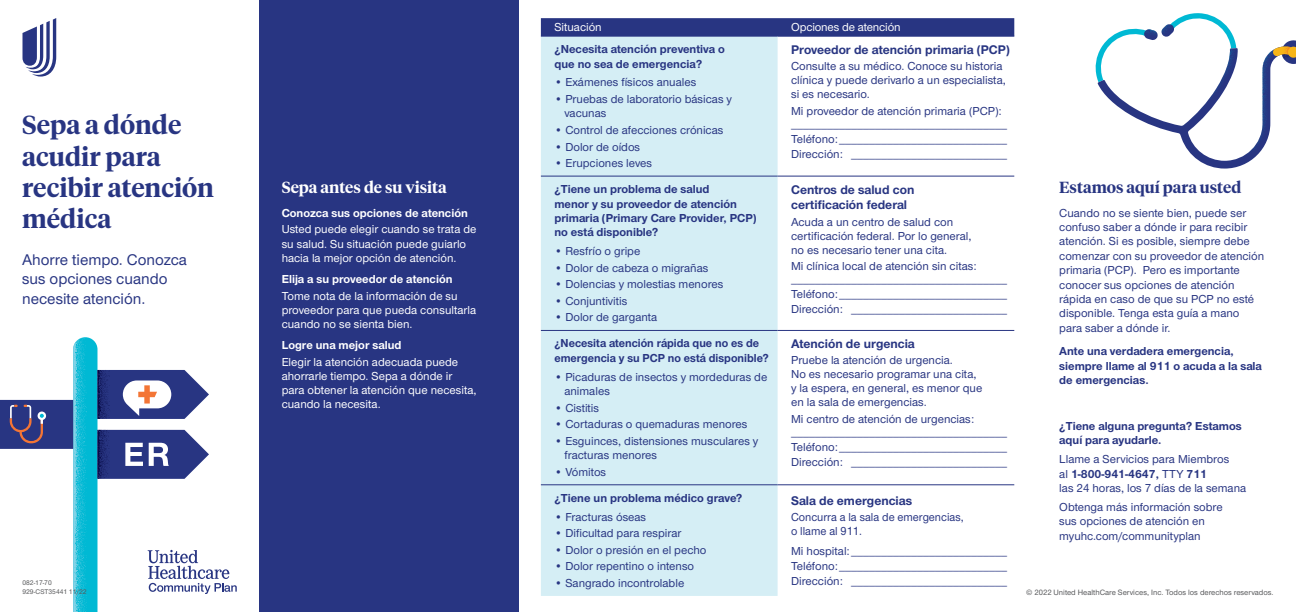
<style>
.page{position:relative;width:1296px;height:612px;background:#fff}
.page>*{position:absolute;margin:0;border:0;box-sizing:border-box;transform-origin:0 0}
.t1{font:600 26px/31.2px "UHC Serif Headline";color:#283582}
.t2{font:500 16px/19.2px "UHC Sans";color:#283582}
.t3{font:600 16px "UHC Serif Headline";color:#283582}
.t4{font:600 16px "UHC Serif Headline";color:#fff}
.t5{font:700 13px/15.6px "UHC Sans";color:#283582}
.t6{font:500 12px/14.4px "UHC Sans";color:#283582}
.t7{font:700 12px/14.4px "UHC Sans";color:#283582}
.t8{font:500 12px/14.4px "UHC Sans";color:#fff}
.t9{font:700 12px "UHC Sans";color:#fff}
.t10{font:500 12px/14px "UHC Sans";color:#283582;scale:.96 1}
.t11{font:500 8px "UHC Sans";color:#57585a}
.t12{font:500 7px/9px "UHC Sans";color:#57585a}
.s1{font-weight:700}
</style>
<div class="page">
<div style="left:259px;top:0;width:259px;height:612px;background:#283582"></div>
<svg style="left:1095px;top:13px;width:201px;height:156px"></svg>
<div style="left:541px;top:18px;width:473px;height:18px;background:#283582"></div>
<div style="left:541px;top:37px;width:237px;height:559px;background:#d5eef5"></div>
<hr style="left:541px;top:36px;width:237px;height:1px;background:#283582">
<hr style="left:778px;top:36px;width:236px;height:1px;background:#283582">
<hr style="left:541px;top:176px;width:237px;height:1px;background:#283582">
<hr style="left:778px;top:176px;width:236px;height:1px;background:#283582">
<hr style="left:541px;top:330px;width:237px;height:1px;background:#283582">
<hr style="left:778px;top:330px;width:236px;height:1px;background:#283582">
<hr style="left:541px;top:485px;width:237px;height:1px;background:#283582">
<hr style="left:778px;top:485px;width:236px;height:1px;background:#283582">
<svg style="left:23px;top:18px;width:33px;height:59px"></svg>
<svg style="left:0;top:337px;width:237px;height:275px"></svg>
<h1 class="t1" style="left:22px;top:108px;width:193px">Sepa a dónde acudir para recibir atención médica</h1>
<h2 class="t2" style="left:22px;top:250px;width:166px">Ahorre tiempo. Conozca sus opciones cuando necesite atención.</h2>
<h2 class="t4" style="left:282px;top:177px;width:167px">Sepa antes de su visita</h2>
<p class="t9" style="left:282px;top:205px;width:188px">Conozca sus opciones de atención</p>
<p class="t8" style="left:282px;top:222px;width:196px">Usted puede elegir cuando se trata de su salud. Su situación puede guiarlo hacia la mejor opción de atención.</p>
<p class="t9" style="left:282px;top:271px;width:172px">Elija a su proveedor de atención</p>
<p class="t8" style="left:282px;top:288px;width:196px">Tome nota de la información de su proveedor para que pueda consultarla cuando no se sienta bien.</p>
<p class="t9" style="left:282px;top:337px;width:121px">Logre una mejor salud</p>
<p class="t8" style="left:282px;top:354px;width:196px;line-height:14px">Elegir la atención adecuada puede ahorrarle tiempo. Sepa a dónde ir para obtener la atención que necesita, cuando la necesita.</p>
<p class="t12" style="left:22px;top:578px;width:66px">082-17-70<br>929-CST35441 11/22</p>
<p class="t8" style="left:554px;top:19px;width:49px">Situación</p>
<p class="t8" style="left:791px;top:19px;width:111px">Opciones de atención</p>
<p class="t7" style="left:554px;top:42px;width:172px">¿Necesita atención preventiva o que no sea de emergencia?</p>
<p class="t6" style="left:554px;top:75px;width:143px">• Exámenes físicos anuales</p>
<p class="t6" style="left:564px;top:91px;width:169px;text-indent:-10px">• Pruebas de laboratorio básicas y vacunas</p>
<p class="t6" style="left:554px;top:122px;width:171px">• Control de afecciones crónicas</p>
<p class="t6" style="left:554px;top:139px;width:87px">• Dolor de oídos</p>
<p class="t6" style="left:554px;top:155px;width:99px">• Erupciones leves</p>
<p class="t5" style="left:791px;top:41px;width:220px">Proveedor de atención primaria (PCP)</p>
<p class="t6" style="left:791px;top:58px;width:216px;line-height:14px">Consulte a su médico. Conoce su historia clínica y puede derivarlo a un especialista, si es necesario.</p>
<p class="t6" style="left:791px;top:104px;width:217px;line-height:13px">Mi proveedor de atención primaria (PCP): ____________________________________</p>
<p class="t6" style="left:791px;top:131px;width:217px;line-height:15px">Teléfono:____________________________<br>Dirección: __________________________</p>
<p class="t7" style="left:554px;top:182px;width:204px">¿Tiene un problema de salud<br>menor y su proveedor de atención primaria (Primary Care Provider, PCP) no está disponible?</p>
<p class="t6" style="left:554px;top:244px;width:87px">• Resfrío o gripe</p>
<p class="t6" style="left:554px;top:260px;width:156px">• Dolor de cabeza o migrañas</p>
<p class="t6" style="left:554px;top:277px;width:170px">• Dolencias y molestias menores</p>
<p class="t6" style="left:554px;top:293px;width:75px">• Conjuntivitis</p>
<p class="t6" style="left:554px;top:310px;width:104px">• Dolor de garganta</p>
<p class="t7" style="left:554px;top:336px;width:216px">¿Necesita atención rápida que no es de emergencia y su PCP no está disponible?</p>
<p class="t6" style="left:564px;top:369px;width:204px;text-indent:-10px">• Picaduras de insectos y mordeduras de animales</p>
<p class="t6" style="left:554px;top:400px;width:46px">• Cistitis</p>
<p class="t6" style="left:554px;top:417px;width:195px">• Cortaduras o quemaduras menores</p>
<p class="t6" style="left:564px;top:433px;width:196px;text-indent:-10px">• Esguinces, distensiones musculares y fracturas menores</p>
<p class="t6" style="left:554px;top:464px;width:53px">• Vómitos</p>
<p class="t7" style="left:554px;top:490px;width:189px">¿Tiene un problema médico grave?</p>
<p class="t6" style="left:554px;top:509px;width:93px">• Fracturas óseas</p>
<p class="t6" style="left:554px;top:526px;width:129px">• Dificultad para respirar</p>
<p class="t6" style="left:554px;top:542px;width:154px">• Dolor o presión en el pecho</p>
<p class="t6" style="left:554px;top:559px;width:141px">• Dolor repentino o intenso</p>
<p class="t6" style="left:554px;top:575px;width:131px">• Sangrado incontrolable</p>
<p class="t5" style="left:791px;top:181px;width:125px">Centros de salud con certificación federal</p>
<p class="t6" style="left:791px;top:214px;width:182px;line-height:14px">Acuda a un centro de salud con certificación federal. Por lo general, no es necesario tener una cita.</p>
<p class="t6" style="left:791px;top:259px;width:217px;line-height:13px">Mi clínica local de atención sin citas: ____________________________________</p>
<p class="t6" style="left:791px;top:286px;width:217px;line-height:15px">Teléfono:____________________________<br>Dirección: __________________________</p>
<p class="t5" style="left:791px;top:336px;width:125px">Atención de urgencia</p>
<p class="t6" style="left:791px;top:353px;width:193px;line-height:14px">Pruebe la atención de urgencia.<br>No es necesario programar una cita, y la espera, en general, es menor que en la sala de emergencias.</p>
<p class="t6" style="left:791px;top:412px;width:217px;line-height:13px">Mi centro de atención de urgencias: ____________________________________</p>
<p class="t6" style="left:791px;top:439px;width:217px;line-height:15px">Teléfono:____________________________<br>Dirección: __________________________</p>
<p class="t5" style="left:791px;top:492px;width:123px">Sala de emergencias</p>
<p class="t10" style="left:791px;top:510px;width:181px">Concurra a la sala de emergencias, o llame al 911.</p>
<p class="t6" style="left:791px;top:543px;width:217px;line-height:15px;text-align:justify">Mi hospital:__________________________ Teléfono:____________________________ Dirección: __________________________</p>
<h2 class="t3" style="left:1059px;top:177px;width:184px">Estamos aquí para usted</h2>
<p class="t6" style="left:1059px;top:205px;width:206px">Cuando no se siente bien, puede ser confuso saber a dónde ir para recibir atención. Si es posible, siempre debe comenzar con su proveedor de atención primaria (PCP). Pero es importante conocer sus opciones de atención rápida en caso de que su PCP no esté disponible. Tenga esta guía a mano para saber a dónde ir.</p>
<p class="t7" style="left:1059px;top:344px;width:204px">Ante una verdadera emergencia, siempre llame al 911 o acuda a la sala de emergencias.</p>
<p class="t7" style="left:1059px;top:418px;width:184px">¿Tiene alguna pregunta? Estamos aquí para ayudarle.</p>
<p class="t6" style="left:1059px;top:452px;width:188px">Llame a Servicios para Miembros<br>al <span class="s1">1-800-941-4647,</span> TTY <span class="s1">711<br></span>las 24 horas, los 7 días de la semana</p>
<p class="t6" style="left:1059px;top:499px;width:165px">Obtenga más información sobre sus opciones de atención en myuhc.com/communityplan</p>
<p class="t11" style="left:1026px;top:587px;width:249px">© 2022 United HealthCare Services, Inc. Todos los derechos reservados.</p>
</div>
